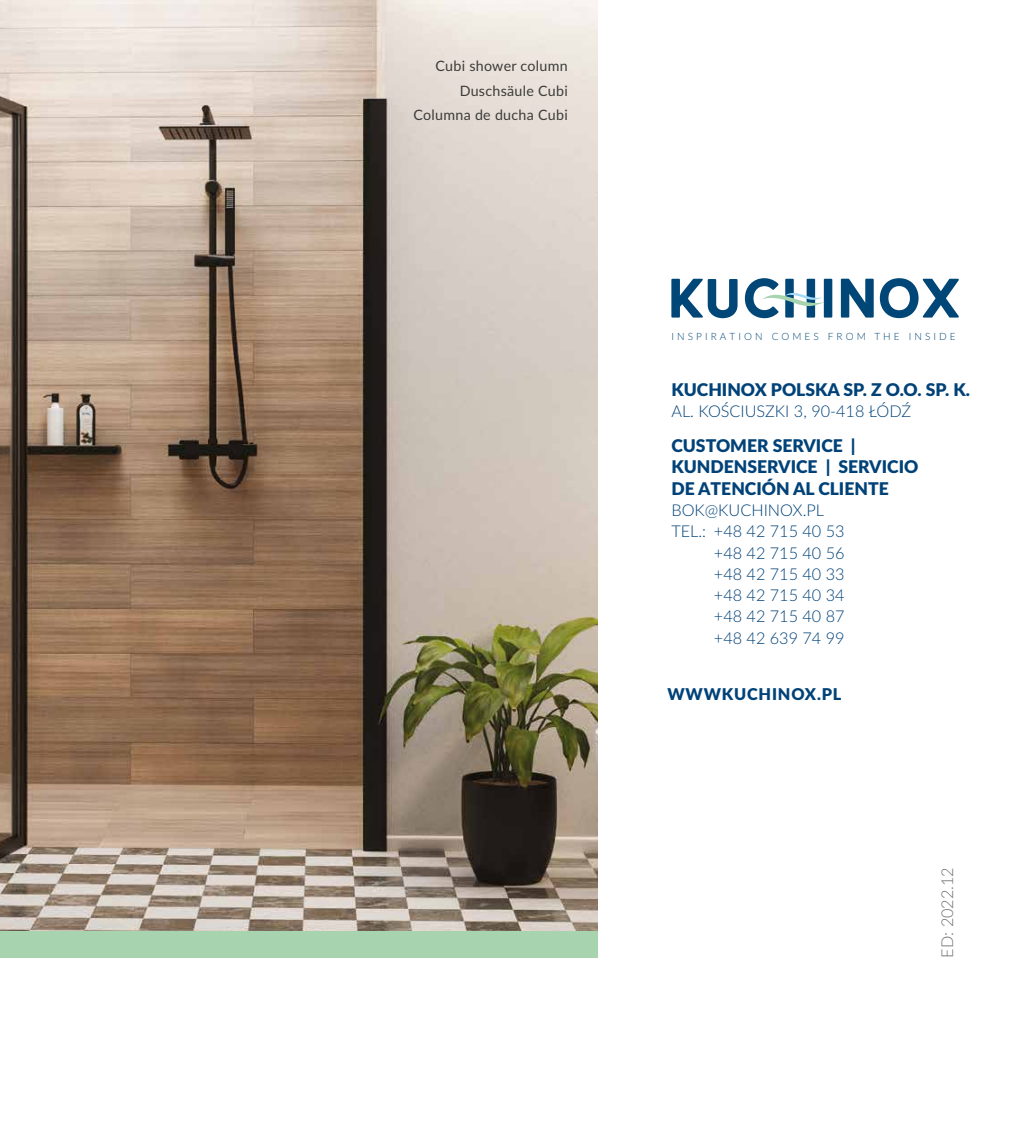
<style>
.page{position:relative;width:1028px;height:1134px;background:#fff}
.page>*{position:absolute;margin:0;border:0;box-sizing:border-box;transform-origin:0 0}
.t1{font:900 17.5px/21.2px "Lato";color:#004278}
.t2{font:300 16.25px "Lato";color:#004278}
.t3{font:900 16.25px "Lato";letter-spacing:.05em;color:#004278}
.t4{font:300 16.25px "Lato";color:#706f6f}
.t5{font:14.25px/24.5px "Lato";letter-spacing:.02em;color:#3c3c3b;text-align:right}
.t6{font:300 10px "Lato";letter-spacing:.31em;color:#004676}
</style>
<div class="page">
<img style="left:0;top:0;width:597px;height:931px">
<div style="left:0;top:931px;width:597px;height:26px;background:#a8d3af"></div>
<svg style="left:671px;top:278px;width:287px;height:40px"></svg>
<p class="t5" style="left:413px;top:53px;width:156px">Cubi shower column<br>Duschsäule Cubi<br>Columna de ducha Cubi</p>
<p class="t6" style="left:671px;top:329px;width:286px">INSPIRATION COMES FROM THE INSIDE</p>
<p class="t1" style="left:671px;top:378px;width:300px">KUCHINOX POLSKA SP. Z O.O. SP. K.</p>
<p class="t2" style="left:671px;top:400px;width:241px">AL. KOŚCIUSZKI 3, 90-418 ŁÓDŹ</p>
<p class="t1" style="left:671px;top:434px;width:248px">CUSTOMER SERVICE |<br>KUNDENSERVICE | SERVICIO<br>DE ATENCIÓN AL CLIENTE</p>
<p class="t2" style="left:671px;top:499px;width:154px">BOK@KUCHINOX.PL</p>
<p class="t2" style="left:671px;top:520px;width:175px">TEL.: +48 42 715 40 53</p>
<p class="t2" style="left:714px;top:541px;width:132px">+48 42 715 40 56</p>
<p class="t2" style="left:714px;top:563px;width:132px">+48 42 715 40 33</p>
<p class="t2" style="left:714px;top:584px;width:132px">+48 42 715 40 34</p>
<p class="t2" style="left:714px;top:605px;width:132px">+48 42 715 40 87</p>
<p class="t2" style="left:714px;top:626px;width:132px">+48 42 639 74 99</p>
<p class="t3" style="left:667px;top:682px;width:175px">WWWKUCHINOX.PL</p>
<p class="t4" style="left:936px;top:957px;width:92px;rotate:-90deg">ED: 2022.12</p>
</div>
